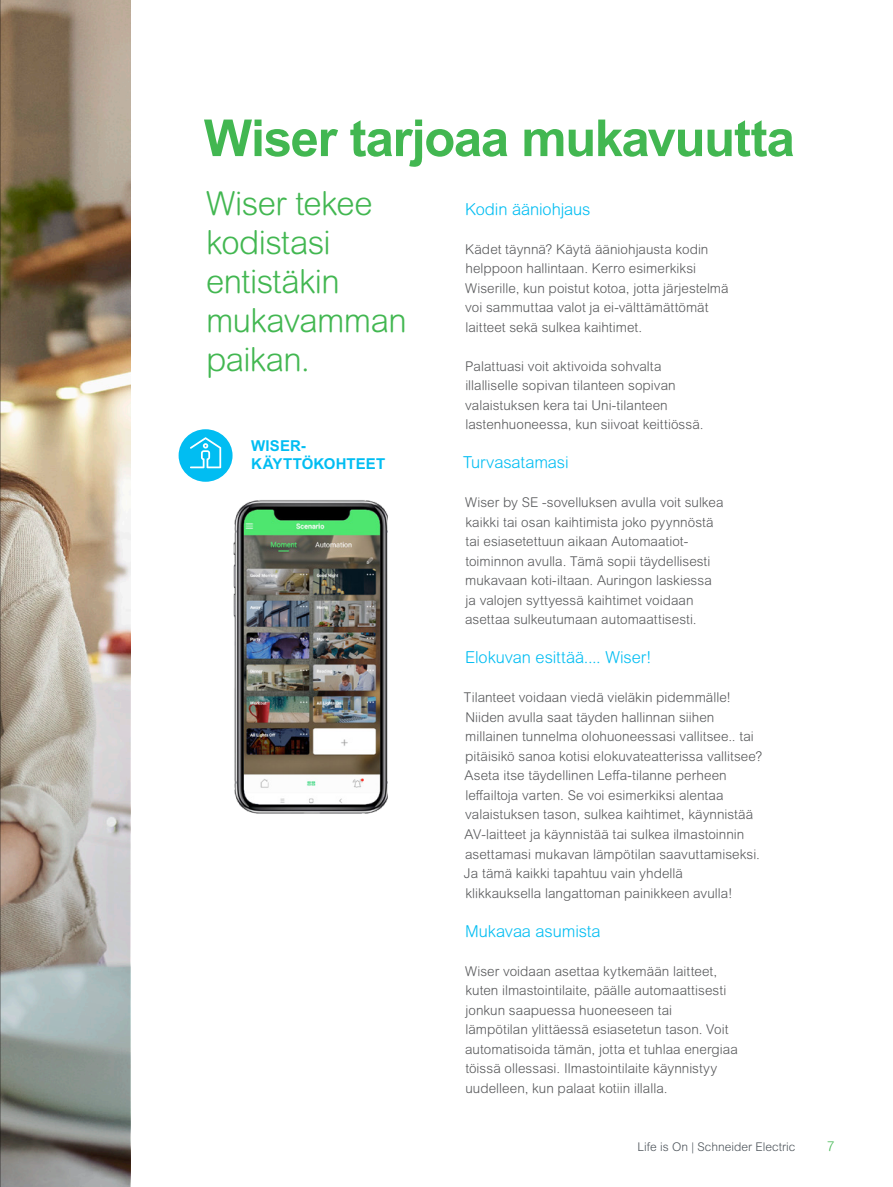
<style>
.page{position:relative;width:893px;height:1187px;background:#fff}
.page>*{position:absolute;margin:0;border:0;box-sizing:border-box;transform-origin:0 0}
._01_Headline{font:700 51px "Arial MT Pro";letter-spacing:-.025em;color:#42b751}
._02_Intro_Callout{font:300 33px/39px "Arial Rounded MT Pro";letter-spacing:-.02em;color:#42b751}
._04_Body_Copy{font:300 16.5px "Arial Rounded MT Pro";letter-spacing:-.005em;color:#01bdf2}
.Use_case_sybheadline{font:300 16.5px "Arial Rounded MT Pro";letter-spacing:-.005em;color:#01bdf2}
._00_Section_name__OP{font:700 15px/18px "Arial MT Pro";letter-spacing:.01em;color:#01bdf2}
._04_Body_Copy-2{font:300 13.5px/19.5px "Arial Rounded MT Pro";letter-spacing:.005em;color:#57585a}
.Use_case_sybheadline-2{font:300 13.5px/19.5px "Arial Rounded MT Pro";letter-spacing:.005em;color:#57585a}
.t1{font:300 13.5px "Arial Rounded MT Pro";color:#42b751}
.t2{font:300 12px "Arial MT Pro";color:#4d545a}
</style>
<div class="page">
<img style="left:0;top:0;width:130px;height:1186px">
<img style="left:233px;top:500px;width:155px;height:314px">
<div style="left:179px;top:429px;width:54px;height:52px;background:#01bdf2;border-radius:50%"></div>
<svg style="left:190px;top:437px;width:31px;height:31px"></svg>
<p class="_01_Headline" style="left:204px;top:108px;width:593px">Wiser tarjoaa mukavuutta</p>
<p class="Use_case_sybheadline" style="left:465px;top:199px;width:127px">Kodin ääniohjaus</p>
<p class="Use_case_sybheadline-2" style="left:465px;top:240px;width:265px">Kädet täynnä? Käytä ääniohjausta kodin helppoon hallintaan. Kerro esimerkiksi Wiserille, kun poistut kotoa, jotta järjestelmä voi sammuttaa valot ja ei-välttämättömät laitteet sekä sulkea kaihtimet.</p>
<p class="Use_case_sybheadline-2" style="left:465px;top:357px;width:240px">Palattuasi voit aktivoida sohvalta illalliselle sopivan tilanteen sopivan valaistuksen kera tai Uni-tilanteen lastenhuoneessa, kun siivoat keittiössä.</p>
<p class="Use_case_sybheadline" style="left:463px;top:453px;width:107px">Turvasatamasi</p>
<p class="_04_Body_Copy-2" style="left:465px;top:493px;width:260px">Wiser by SE -sovelluksen avulla voit sulkea kaikki tai osan kaihtimista joko pyynnöstä tai esiasetettuun aikaan Automaatiot&shy;toiminnon avulla. Tämä sopii täydellisesti mukavaan koti-iltaan. Auringon laskiessa ja valojen syttyessä kaihtimet voidaan asettaa sulkeutumaan automaattisesti.</p>
<p class="_04_Body_Copy" style="left:465px;top:648px;width:188px">Elokuvan esittää.... Wiser!</p>
<p class="_04_Body_Copy-2" style="left:464px;top:688px;width:300px">Tilanteet voidaan viedä vieläkin pidemmälle!<br>Niiden avulla saat täyden hallinnan siihen millainen tunnelma olohuoneessasi vallitsee.. tai pitäisikö sanoa kotisi elokuvateatterissa vallitsee?<br>Aseta itse täydellinen Leffa-tilanne perheen leffailtoja varten. Se voi esimerkiksi alentaa valaistuksen tason, sulkea kaihtimet, käynnistää AV-laitteet ja käynnistää tai sulkea ilmastoinnin asettamasi mukavan lämpötilan saavuttamiseksi.<br>Ja tämä kaikki tapahtuu vain yhdellä<br>klikkauksella langattoman painikkeen avulla!</p>
<p class="_04_Body_Copy" style="left:465px;top:921px;width:137px">Mukavaa asumista</p>
<p class="_04_Body_Copy-2" style="left:465px;top:961px;width:274px">Wiser voidaan asettaa kytkemään laitteet, kuten ilmastointilaite, päälle automaattisesti jonkun saapuessa huoneeseen tai<br>lämpötilan ylittäessä esiasetetun tason. Voit automatisoida tämän, jotta et tuhlaa energiaa töissä ollessasi. Ilmastointilaite käynnistyy uudelleen, kun palaat kotiin illalla.</p>
<p class="_02_Intro_Callout" style="left:206px;top:185px;width:202px">Wiser tekee kodistasi entistäkin mukavamman paikan.</p>
<p class="_00_Section_name__OP" style="left:251px;top:437px;width:135px">WISER-<br>KÄYTTÖKOHTEET</p>
<p class="t2" style="left:638px;top:1139px;width:159px">Life is On | Schneider Electric</p>
<p class="t1" style="left:827px;top:1138px;width:9px">7</p>
</div>
